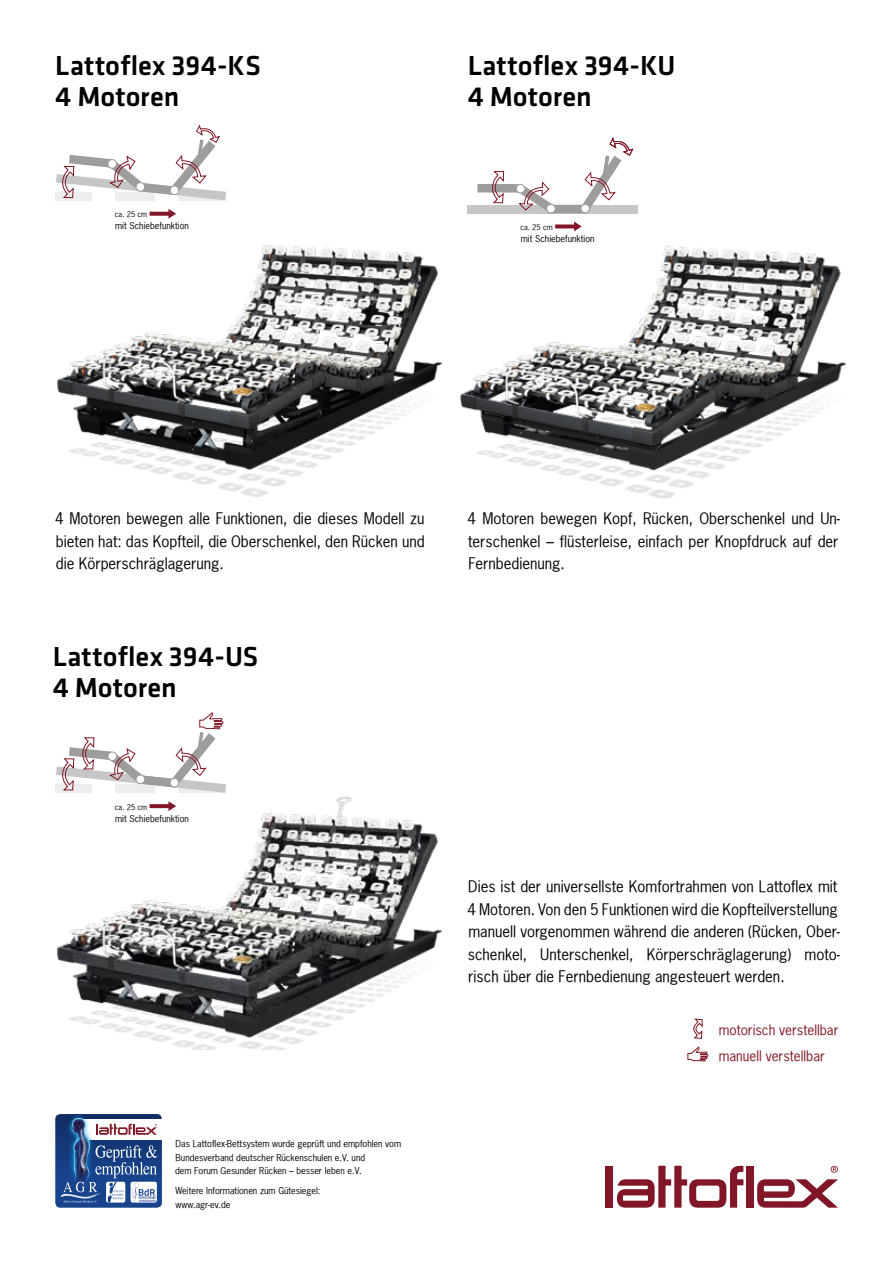
<style>
.page{position:relative;width:893px;height:1263px;background:#fff}
.page>*{position:absolute;margin:0;border:0;box-sizing:border-box;transform-origin:0 0}
.t1{font:500 28.5px/31.7px "Klavika";letter-spacing:.005em;color:#000}
.t2{font:15px/22.5px "News Gothic";color:#000;text-align:justify}
.t3{font:13.5px "News Gothic";color:#811626}
.t4{font:9px/13.5px "News Gothic";color:#000}
.t5{font:7.5px "News Gothic";color:#000}
</style>
<div class="page">
<svg style="left:55px;top:1114px;width:107px;height:94px"></svg>
<img style="left:57px;top:244px;width:385px;height:253px">
<img style="left:460px;top:231px;width:386px;height:268px">
<div style="left:605px;top:1166px;width:7px;height:42px;background:#801626"></div>
<svg style="left:831px;top:1166px;width:7px;height:7px"></svg>
<div style="left:747px;top:1166px;width:7px;height:42px;background:#801626"></div>
<svg style="left:757px;top:1179px;width:81px;height:29px"></svg>
<svg style="left:617px;top:1166px;width:126px;height:42px"></svg>
<div style="left:55px;top:192px;width:170px;height:8px;background:#ededed"></div>
<svg style="left:56px;top:125px;width:170px;height:75px"></svg>
<svg style="left:150px;top:209px;width:26px;height:10px"></svg>
<div style="left:468px;top:205px;width:170px;height:8px;background:#c6c6c6"></div>
<div style="left:477px;top:184px;width:43px;height:9px;background:#9d9d9c"></div>
<div style="left:549px;top:205px;width:38px;height:8px;background:#9d9d9c;border-radius:2px"></div>
<div style="left:516px;top:184px;width:9px;height:9px;background:#a1a1a0;border-radius:50%"></div>
<div style="left:516px;top:184px;width:9px;height:10px;border:1px solid #9d9d9c;border-radius:50%"></div>
<div style="left:546px;top:204px;width:10px;height:10px;border:1px solid #9d9d9c;border-radius:50%"></div>
<svg style="left:518px;top:181px;width:37px;height:33px"></svg>
<svg style="left:486px;top:171px;width:18px;height:33px"></svg>
<svg style="left:580px;top:138px;width:54px;height:75px"></svg>
<svg style="left:555px;top:222px;width:27px;height:9px"></svg>
<img style="left:57px;top:796px;width:385px;height:254px">
<div style="left:55px;top:784px;width:170px;height:9px;background:#ededed"></div>
<svg style="left:150px;top:801px;width:26px;height:10px"></svg>
<svg style="left:56px;top:712px;width:170px;height:81px"></svg>
<svg style="left:687px;top:1046px;width:22px;height:15px"></svg>
<svg style="left:693px;top:1019px;width:9px;height:20px"></svg>
<h1 class="t1" style="left:55px;top:50px;width:207px">Lattoflex 394-KS<br>4 Motoren</h1>
<h1 class="t1" style="left:468px;top:50px;width:209px">Lattoflex 394-KU<br>4 Motoren</h1>
<p class="t5" style="left:115px;top:210px;width:34px">ca. 25 cm</p>
<p class="t4" style="left:115px;top:219px;width:75px">mit Schiebefunktion</p>
<p class="t5" style="left:520px;top:222px;width:34px">ca. 25 cm</p>
<p class="t4" style="left:521px;top:232px;width:75px">mit Schiebefunktion</p>
<p class="t2" style="left:55px;top:507px;width:371px">4 Motoren bewegen alle Funktionen, die dieses Modell zu bieten hat: das Kopfteil, die Oberschenkel, den Rücken und die Körperschräglagerung.</p>
<p class="t2" style="left:467px;top:507px;width:374px">4 Motoren bewegen Kopf, Rücken, Oberschenkel und Un&shy;terschenkel – flüsterleise, einfach per Knopfdruck auf der Fernbedienung.</p>
<h1 class="t1" style="left:53px;top:641px;width:207px">Lattoflex 394-US<br>4 Motoren</h1>
<p class="t5" style="left:115px;top:802px;width:34px">ca. 25 cm</p>
<p class="t4" style="left:115px;top:812px;width:75px">mit Schiebefunktion</p>
<p class="t4" style="left:175px;top:1137px;width:228px">Das Lattoflex-Bettsystem wurde geprüft und empfohlen vom<br>Bundesverband deutscher Rückenschulen e.V. und<br>dem Forum Gesunder Rücken – besser leben e.V.</p>
<p class="t4" style="left:175px;top:1184px;width:147px">Weitere Informationen zum Gütesiegel: www.agr-ev.de</p>
<p class="t2" style="left:467px;top:875px;width:374px;text-align:left">Dies ist der universellste Komfortrahmen von Lattoflex mit 4 Motoren. Von den 5 Funktionen wird die Kopfteilverstellung manuell vorgenommen während die anderen (Rücken, Ober&shy;schenkel, Unterschenkel, Körperschräglagerung) moto&shy;risch über die Fernbedienung angesteuert werden.</p>
<p class="t3" style="left:719px;top:1021px;width:121px">motorisch verstellbar</p>
<p class="t3" style="left:719px;top:1047px;width:108px">manuell verstellbar</p>
</div>
